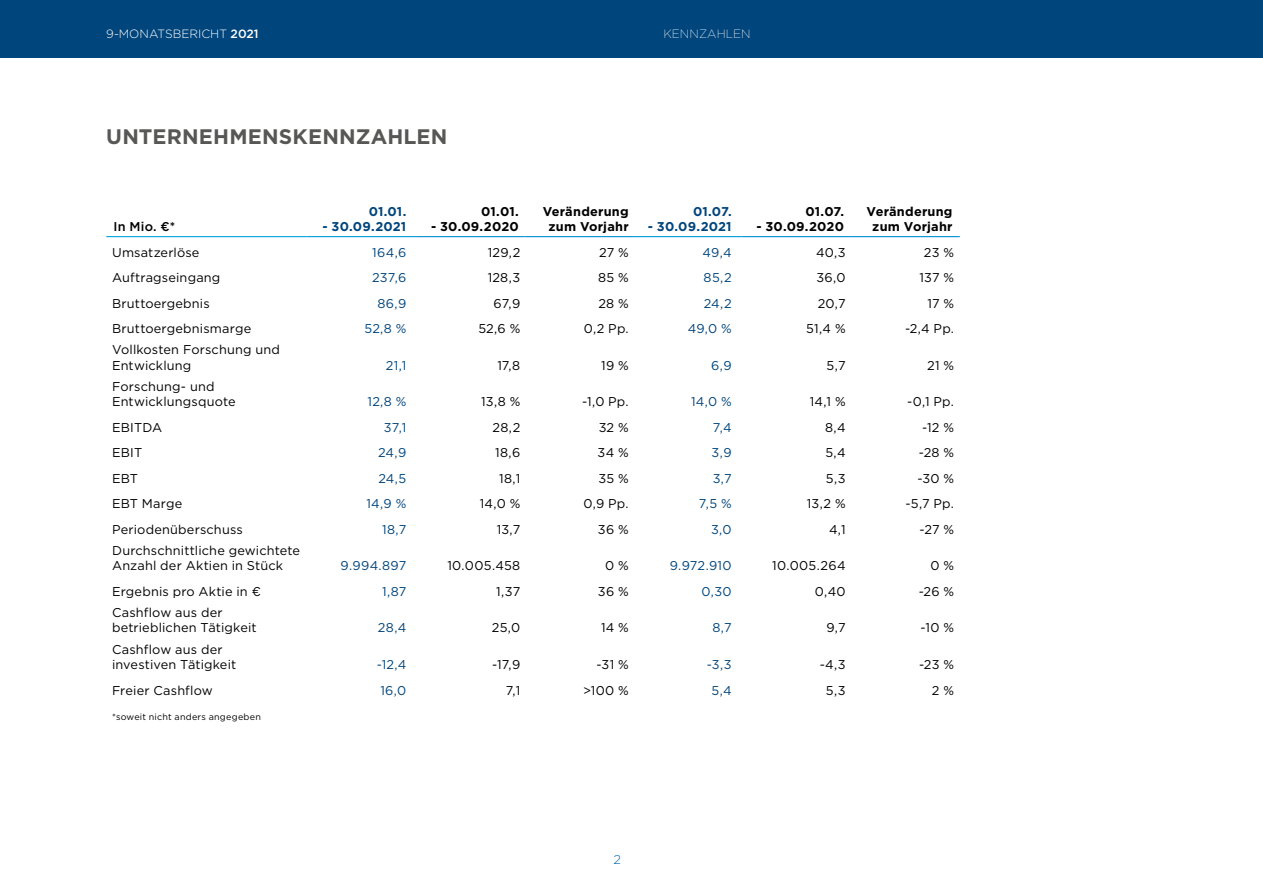
<style>
.page{position:relative;width:1263px;height:893px;background:#fff}
.page>*{position:absolute;margin:0;border:0;box-sizing:border-box;transform-origin:0 0}
.t1{font:700 21px "Gotham";letter-spacing:.01em;color:#575756}
.t2{font:12.75px/15.3px "Gotham";letter-spacing:.015em;color:#000}
.t3{font:12.75px "Gotham";letter-spacing:.015em;color:#00457c}
.t4{font:700 12.75px/15.3px "Gotham";letter-spacing:.015em;color:#000;text-align:center}
.t5{font:700 12.75px "Gotham";letter-spacing:.01em;color:#00457c}
.t6{font:500 12.75px "Gotham";color:#000}
.t7{font:300 12.75px "Gotham";color:#0069b4}
.t8{font:300 12px "Gotham";color:#fff}
.t9{font:200 12px "Gotham";letter-spacing:.01em;color:#fff}
.t10{font:9px "Gotham";letter-spacing:.03em;color:#000}
.s1{font-weight:500}
</style>
<div class="page">
<div style="left:0;top:0;width:1263px;height:57px;background:#00457c"></div>
<hr style="left:106px;top:236px;width:202px;height:1px;background:#00a4e0">
<hr style="left:308px;top:236px;width:108px;height:1px;background:#009adc">
<hr style="left:633px;top:236px;width:108px;height:1px;background:#009adc">
<hr style="left:416px;top:236px;width:108px;height:1px;background:#0090d7">
<hr style="left:524px;top:236px;width:109px;height:1px;background:#0090d7">
<hr style="left:741px;top:236px;width:109px;height:1px;background:#0090d7">
<hr style="left:850px;top:236px;width:110px;height:1px;background:#0090d7">
<p class="t8" style="left:106px;top:26px;width:154px">9-MONATSBERICHT <span class="s1">2021</span></p>
<p class="t9" style="left:663px;top:26px;width:89px">KENNZAHLEN</p>
<h1 class="t1" style="left:106px;top:123px;width:342px">UNTERNEHMENSKENNZAHLEN</h1>
<p class="t6" style="left:114px;top:218px;width:63px">In Mio. €*</p>
<p class="t5" style="left:369px;top:203px;width:39px">01.01.</p>
<p class="t5" style="left:323px;top:218px;width:85px">- 30.09.2021</p>
<p class="t4" style="left:481px;top:204px;width:39px">01.01.</p>
<p class="t4" style="left:431px;top:219px;width:89px">- 30.09.2020</p>
<p class="t4" style="left:543px;top:204px;width:87px">Veränderung zum Vorjahr</p>
<p class="t5" style="left:693px;top:203px;width:40px">01.07.</p>
<p class="t5" style="left:648px;top:218px;width:85px">- 30.09.2021</p>
<p class="t4" style="left:805px;top:204px;width:40px">01.07.</p>
<p class="t4" style="left:756px;top:219px;width:89px">- 30.09.2020</p>
<p class="t4" style="left:867px;top:204px;width:87px">Veränderung zum Vorjahr</p>
<p class="t2" style="left:112px;top:244px;width:89px">Umsatzerlöse</p>
<p class="t3" style="left:372px;top:244px;width:36px">164,6</p>
<p class="t2" style="left:488px;top:244px;width:34px">129,2</p>
<p class="t2" style="left:599px;top:244px;width:31px">27 %</p>
<p class="t3" style="left:703px;top:244px;width:31px">49,4</p>
<p class="t2" style="left:816px;top:244px;width:31px">40,3</p>
<p class="t2" style="left:924px;top:244px;width:32px">23 %</p>
<p class="t2" style="left:112px;top:270px;width:110px">Auftragseingang</p>
<p class="t3" style="left:372px;top:269px;width:36px">237,6</p>
<p class="t2" style="left:488px;top:270px;width:34px">128,3</p>
<p class="t2" style="left:598px;top:270px;width:32px">85 %</p>
<p class="t3" style="left:704px;top:269px;width:30px">85,2</p>
<p class="t2" style="left:816px;top:270px;width:31px">36,0</p>
<p class="t2" style="left:919px;top:270px;width:36px">137 %</p>
<p class="t2" style="left:112px;top:295px;width:99px">Bruttoergebnis</p>
<p class="t3" style="left:377px;top:295px;width:30px">86,9</p>
<p class="t2" style="left:493px;top:295px;width:28px">67,9</p>
<p class="t2" style="left:598px;top:295px;width:32px">28 %</p>
<p class="t3" style="left:704px;top:295px;width:29px">24,2</p>
<p class="t2" style="left:818px;top:295px;width:29px">20,7</p>
<p class="t2" style="left:927px;top:295px;width:28px">17 %</p>
<p class="t2" style="left:112px;top:321px;width:141px">Bruttoergebnismarge</p>
<p class="t3" style="left:364px;top:320px;width:43px">52,8 %</p>
<p class="t2" style="left:478px;top:321px;width:43px">52,6 %</p>
<p class="t2" style="left:584px;top:321px;width:46px">0,2 Pp.</p>
<p class="t3" style="left:688px;top:320px;width:45px">49,0 %</p>
<p class="t2" style="left:806px;top:321px;width:41px">51,4 %</p>
<p class="t2" style="left:905px;top:321px;width:50px">-2,4 Pp.</p>
<p class="t2" style="left:112px;top:342px;width:169px">Vollkosten Forschung und<br>Entwicklung</p>
<p class="t3" style="left:386px;top:357px;width:22px">21,1</p>
<p class="t2" style="left:497px;top:357px;width:24px">17,8</p>
<p class="t2" style="left:601px;top:357px;width:29px">19 %</p>
<p class="t3" style="left:711px;top:357px;width:22px">6,9</p>
<p class="t2" style="left:827px;top:357px;width:20px">5,7</p>
<p class="t2" style="left:927px;top:357px;width:28px">21 %</p>
<p class="t2" style="left:112px;top:379px;width:125px">Forschung- und<br>Entwicklungsquote</p>
<p class="t3" style="left:368px;top:394px;width:40px">12,8 %</p>
<p class="t2" style="left:481px;top:394px;width:41px">13,8 %</p>
<p class="t2" style="left:582px;top:394px;width:48px">-1,0 Pp.</p>
<p class="t3" style="left:691px;top:394px;width:42px">14,0 %</p>
<p class="t2" style="left:810px;top:394px;width:37px">14,1 %</p>
<p class="t2" style="left:907px;top:394px;width:48px">-0,1 Pp.</p>
<p class="t2" style="left:112px;top:419px;width:52px">EBITDA</p>
<p class="t3" style="left:384px;top:419px;width:24px">37,1</p>
<p class="t2" style="left:492px;top:419px;width:29px">28,2</p>
<p class="t2" style="left:599px;top:419px;width:32px">32 %</p>
<p class="t3" style="left:713px;top:419px;width:20px">7,4</p>
<p class="t2" style="left:825px;top:419px;width:22px">8,4</p>
<p class="t2" style="left:922px;top:419px;width:33px">-12 %</p>
<p class="t2" style="left:112px;top:445px;width:32px">EBIT</p>
<p class="t3" style="left:378px;top:445px;width:30px">24,9</p>
<p class="t2" style="left:495px;top:445px;width:27px">18,6</p>
<p class="t2" style="left:597px;top:445px;width:33px">34 %</p>
<p class="t3" style="left:712px;top:445px;width:22px">3,9</p>
<p class="t2" style="left:825px;top:445px;width:22px">5,4</p>
<p class="t2" style="left:919px;top:445px;width:37px">-28 %</p>
<p class="t2" style="left:112px;top:470px;width:28px">EBT</p>
<p class="t3" style="left:378px;top:470px;width:29px">24,5</p>
<p class="t2" style="left:499px;top:470px;width:23px">18,1</p>
<p class="t2" style="left:598px;top:470px;width:32px">35 %</p>
<p class="t3" style="left:713px;top:470px;width:20px">3,7</p>
<p class="t2" style="left:826px;top:470px;width:21px">5,3</p>
<p class="t2" style="left:917px;top:470px;width:38px">-30 %</p>
<p class="t2" style="left:112px;top:496px;width:72px">EBT Marge</p>
<p class="t3" style="left:366px;top:496px;width:41px">14,9 %</p>
<p class="t2" style="left:480px;top:496px;width:42px">14,0 %</p>
<p class="t2" style="left:583px;top:496px;width:47px">0,9 Pp.</p>
<p class="t3" style="left:699px;top:496px;width:34px">7,5 %</p>
<p class="t2" style="left:807px;top:496px;width:40px">13,2 %</p>
<p class="t2" style="left:905px;top:496px;width:50px">-5,7 Pp.</p>
<p class="t2" style="left:112px;top:521px;width:132px">Periodenüberschuss</p>
<p class="t3" style="left:382px;top:521px;width:26px">18,7</p>
<p class="t2" style="left:497px;top:521px;width:25px">13,7</p>
<p class="t2" style="left:598px;top:521px;width:32px">36 %</p>
<p class="t3" style="left:711px;top:521px;width:22px">3,0</p>
<p class="t2" style="left:829px;top:521px;width:18px">4,1</p>
<p class="t2" style="left:919px;top:521px;width:36px">-27 %</p>
<p class="t2" style="left:112px;top:543px;width:189px">Durchschnittliche gewichtete<br>Anzahl der Aktien in Stück</p>
<p class="t3" style="left:341px;top:558px;width:67px">9.994.897</p>
<p class="t2" style="left:447px;top:558px;width:74px">10.005.458</p>
<p class="t2" style="left:605px;top:558px;width:25px">0 %</p>
<p class="t3" style="left:670px;top:558px;width:63px">9.972.910</p>
<p class="t2" style="left:772px;top:558px;width:75px">10.005.264</p>
<p class="t2" style="left:930px;top:558px;width:25px">0 %</p>
<p class="t2" style="left:112px;top:583px;width:150px">Ergebnis pro Aktie in €</p>
<p class="t3" style="left:382px;top:583px;width:26px">1,87</p>
<p class="t2" style="left:496px;top:583px;width:26px">1,37</p>
<p class="t2" style="left:598px;top:583px;width:32px">36 %</p>
<p class="t3" style="left:701px;top:583px;width:32px">0,30</p>
<p class="t2" style="left:815px;top:583px;width:32px">0,40</p>
<p class="t2" style="left:919px;top:583px;width:37px">-26 %</p>
<p class="t2" style="left:112px;top:605px;width:146px">Cashflow aus der betrieblichen Tätigkeit</p>
<p class="t3" style="left:378px;top:620px;width:30px">28,4</p>
<p class="t2" style="left:492px;top:620px;width:30px">25,0</p>
<p class="t2" style="left:601px;top:620px;width:29px">14 %</p>
<p class="t3" style="left:712px;top:620px;width:21px">8,7</p>
<p class="t2" style="left:826px;top:620px;width:21px">9,7</p>
<p class="t2" style="left:920px;top:620px;width:35px">-10 %</p>
<p class="t2" style="left:112px;top:641px;width:126px">Cashflow aus der investiven Tätigkeit</p>
<p class="t3" style="left:377px;top:656px;width:31px">-12,4</p>
<p class="t2" style="left:492px;top:657px;width:30px">-17,9</p>
<p class="t2" style="left:596px;top:657px;width:34px">-31 %</p>
<p class="t3" style="left:707px;top:656px;width:26px">-3,3</p>
<p class="t2" style="left:820px;top:657px;width:27px">-4,3</p>
<p class="t2" style="left:919px;top:657px;width:36px">-23 %</p>
<p class="t2" style="left:112px;top:682px;width:102px">Freier Cashflow</p>
<p class="t3" style="left:380px;top:682px;width:27px">16,0</p>
<p class="t2" style="left:506px;top:682px;width:16px">7,1</p>
<p class="t2" style="left:583px;top:682px;width:47px">&gt;100 %</p>
<p class="t3" style="left:711px;top:682px;width:22px">5,4</p>
<p class="t2" style="left:826px;top:682px;width:21px">5,3</p>
<p class="t2" style="left:932px;top:682px;width:24px">2 %</p>
<p class="t10" style="left:112px;top:711px;width:150px">*soweit nicht anders angegeben</p>
<p class="t7" style="left:613px;top:852px;width:9px">2</p>
</div>
